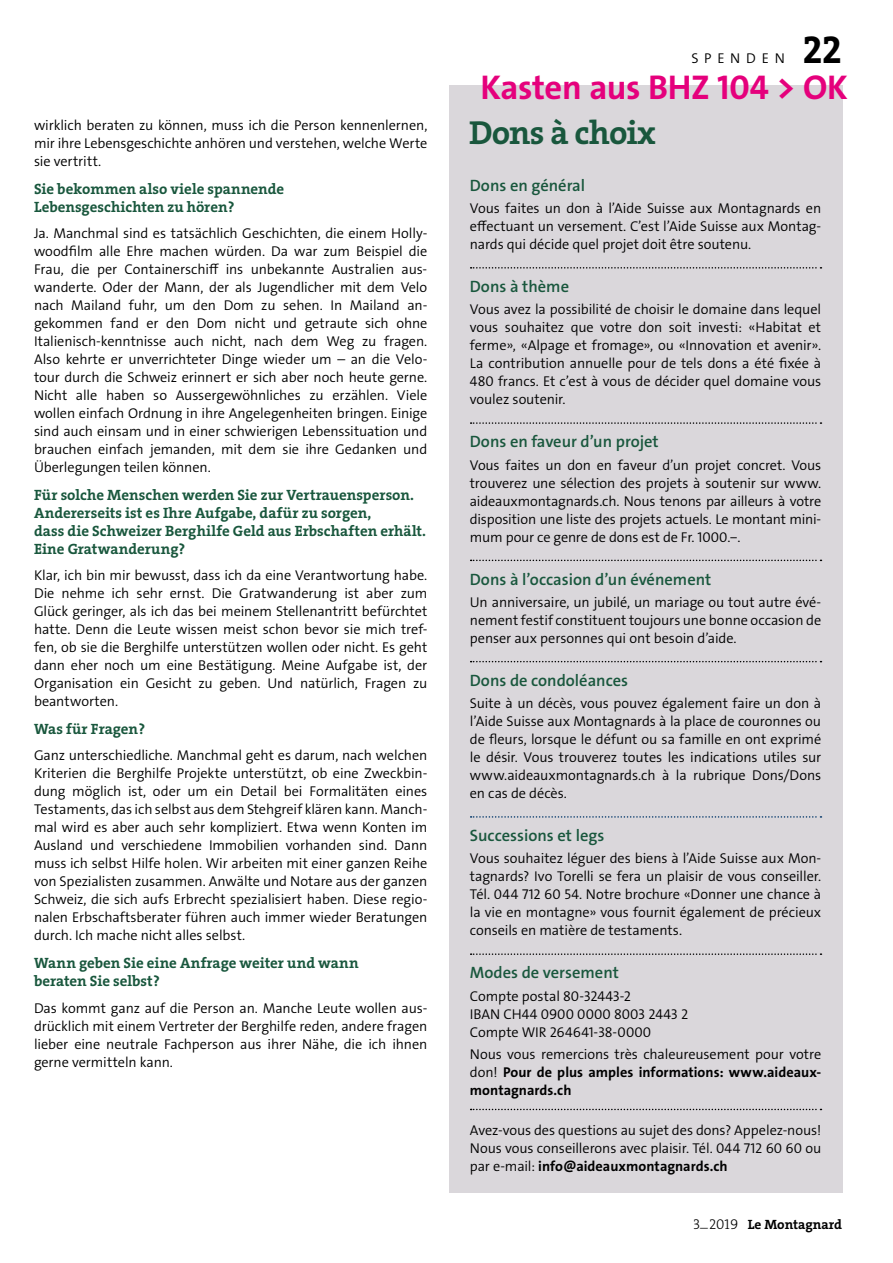
<style>
.page{position:relative;width:893px;height:1263px;background:#fff}
.page>*{position:absolute;margin:0;border:0;box-sizing:border-box;transform-origin:0 0}
.t1{font:39px "The Serif LP7 Bld";color:#000}
.t2{font:34.5px "The Sans LP7 Bld";letter-spacing:-.01em;color:#e5007c}
.t3{font:33.45px "The Serif LP7 Bld";letter-spacing:-.025em;color:#19573d}
.t4{font:16.5px "The Sans LP6 Se Bld";color:#19573d}
.t5{font:15px/18px "The Serif LP7 Bld";color:#19573d}
.t6{font:14.25px/18px "The Sans LP4 Se Lig";letter-spacing:-.005em;color:#000;text-align:justify}
.t7{font:14.25px/18px "The Sans LP7 Bld";color:#000}
.t8{font:14.25px "The Sans LP4 Se Lig";letter-spacing:.4em;color:#000}
.t9{font:13.5px "The Serif LP7 Bld";color:#000}
.s1{font-family:"The Sans LP4 Se Lig"}
.s2{font-family:"The Serif LP3 Lig";font-size:14.25px}
</style>
<div class="page">
<div style="left:449px;top:85px;width:393px;height:1107px;background:#dad7db"></div>
<svg style="left:471px;top:267px;width:350px;height:2px"></svg>
<svg style="left:471px;top:422px;width:350px;height:2px"></svg>
<svg style="left:471px;top:560px;width:350px;height:1px"></svg>
<svg style="left:471px;top:661px;width:350px;height:1px"></svg>
<svg style="left:471px;top:816px;width:350px;height:2px"></svg>
<svg style="left:471px;top:953px;width:350px;height:2px"></svg>
<svg style="left:471px;top:1109px;width:350px;height:1px"></svg>
<p class="t6" style="left:34px;top:117px;width:395px">wirklich beraten zu können, muss ich die Person kennenlernen, mir ihre Lebensgeschichte anhören und verstehen, welche Werte sie vertritt.</p>
<p class="t5" style="left:34px;top:180px;width:252px">Sie bekommen also viele spannende<br>Lebensgeschichten zu hören?</p>
<p class="t6" style="left:34px;top:225px;width:395px">Ja. Manchmal sind es tatsächlich Geschichten, die einem Holly&shy;woodfilm alle Ehre machen würden. Da war zum Beispiel die Frau, die per Containerschiff ins unbekannte Australien aus&shy;wanderte. Oder der Mann, der als Jugendlicher mit dem Velo nach Mailand fuhr, um den Dom zu sehen. In Mailand an&shy;gekommen fand er den Dom nicht und getraute sich ohne Italienisch-kenntnisse auch nicht, nach dem Weg zu fragen.<br>Also kehrte er unverrichteter Dinge wieder um – an die Velo&shy;tour durch die Schweiz erinnert er sich aber noch heute gerne.<br>Nicht alle haben so Aussergewöhnliches zu erzählen. Viele wollen einfach Ordnung in ihre Angelegenheiten bringen. Einige sind auch einsam und in einer schwierigen Lebenssituation und brauchen einfach jemanden, mit dem sie ihre Gedanken und Überlegungen teilen können.</p>
<p class="t5" style="left:34px;top:486px;width:394px">Für solche Menschen werden Sie zur Vertrauensperson.<br>Andererseits ist es Ihre Aufgabe, dafür zu sorgen,<br>dass die Schweizer Berghilfe Geld aus Erbschaften erhält.<br>Eine Gratwanderung?</p>
<p class="t6" style="left:34px;top:567px;width:395px">Klar, ich bin mir bewusst, dass ich da eine Verantwortung habe.<br>Die nehme ich sehr ernst. Die Gratwanderung ist aber zum Glück geringer, als ich das bei meinem Stellenantritt befürchtet hatte. Denn die Leute wissen meist schon bevor sie mich tref&shy;fen, ob sie die Berghilfe unterstützen wollen oder nicht. Es geht dann eher noch um eine Bestätigung. Meine Aufgabe ist, der Organisation ein Gesicht zu geben. Und natürlich, Fragen zu beantworten.</p>
<p class="t5" style="left:34px;top:720px;width:113px">Was für Fragen?</p>
<p class="t6" style="left:34px;top:747px;width:395px">Ganz unterschiedliche. Manchmal geht es darum, nach welchen Kriterien die Berghilfe Projekte unterstützt, ob eine Zweckbin&shy;dung möglich ist, oder um ein Detail bei Formalitäten eines Testaments, das ich selbst aus dem Stehgreif klären kann. Manch&shy;mal wird es aber auch sehr kompliziert. Etwa wenn Konten im Ausland und verschiedene Immobilien vorhanden sind. Dann muss ich selbst Hilfe holen. Wir arbeiten mit einer ganzen Reihe von Spezialisten zusammen. Anwälte und Notare aus der ganzen Schweiz, die sich aufs Erbrecht spezialisiert haben. Diese regio&shy;nalen Erbschaftsberater führen auch immer wieder Beratungen durch. Ich mache nicht alles selbst.</p>
<p class="t5" style="left:34px;top:954px;width:326px">Wann geben Sie eine Anfrage weiter und wann beraten Sie selbst?</p>
<p class="t6" style="left:34px;top:999px;width:395px">Das kommt ganz auf die Person an. Manche Leute wollen aus&shy;drücklich mit einem Vertreter der Berghilfe reden, andere fragen lieber eine neutrale Fachperson aus ihrer Nähe, die ich ihnen gerne vermitteln kann.</p>
<p class="t8" style="left:691px;top:49px;width:95px">SPENDEN</p>
<h1 class="t1" style="left:803px;top:24px;width:41px">22</h1>
<h2 class="t2" style="left:480px;top:65px;width:369px">Kasten aus BHZ 104 &gt; OK</h2>
<h3 class="t3" style="left:469px;top:111px;width:188px">Dons à choix</h3>
<p class="t4" style="left:470px;top:175px;width:117px">Dons en général</p>
<p class="t6" style="left:470px;top:199px;width:353px">Vous faites un don à l’Aide Suisse aux Montagnards en effectuant un versement. C’est l’Aide Suisse aux Montag&shy;nards qui décide quel projet doit être soutenu.</p>
<p class="t4" style="left:470px;top:276px;width:101px">Dons à thème</p>
<p class="t6" style="left:470px;top:301px;width:353px">Vous avez la possibilité de choisir le domaine dans lequel vous souhaitez que votre don soit investi: «Habitat et ferme», «Alpage et fromage», ou «Innovation et avenir».<br>La contribution annuelle pour de tels dons a été fixée à 480 francs. Et c’est à vous de décider quel domaine vous voulez soutenir.</p>
<p class="t4" style="left:470px;top:431px;width:190px">Dons en faveur d’un projet</p>
<p class="t6" style="left:470px;top:456px;width:353px">Vous faites un don en faveur d’un projet concret. Vous trouverez une sélection des projets à soutenir sur www. aideauxmontagnards.ch. Nous tenons par ailleurs à votre disposition une liste des projets actuels. Le montant mini&shy;mum pour ce genre de dons est de Fr. 1000.‒.</p>
<p class="t4" style="left:470px;top:568px;width:243px">Dons à l’occasion d’un événement</p>
<p class="t6" style="left:470px;top:593px;width:353px">Un anniversaire, un jubilé, un mariage ou tout autre évé&shy;nement festif constituent toujours une bonne occasion de penser aux personnes qui ont besoin d’aide.</p>
<p class="t4" style="left:470px;top:670px;width:160px">Dons de condoléances</p>
<p class="t6" style="left:470px;top:694px;width:353px">Suite à un décès, vous pouvez également faire un don à l’Aide Suisse aux Montagnards à la place de couronnes ou de fleurs, lorsque le défunt ou sa famille en ont exprimé le désir. Vous trouverez toutes les indications utiles sur www.aideauxmontagnards.ch à la rubrique Dons/Dons en cas de décès.</p>
<p class="t4" style="left:470px;top:825px;width:136px">Successions et legs</p>
<p class="t6" style="left:470px;top:850px;width:353px">Vous souhaitez léguer des biens à l’Aide Suisse aux Mon&shy;tagnards? Ivo Torelli se fera un plaisir de vous conseiller.<br>Tél. 044 712 60 54. Notre brochure «Donner une chance à la vie en montagne» vous fournit également de précieux conseils en matière de testaments.</p>
<p class="t4" style="left:470px;top:962px;width:150px">Modes de versement</p>
<p class="t6" style="left:470px;top:987px;width:220px;text-align:left">Compte postal 80-32443-2<br>IBAN CH44 0900 0000 8003 2443 2<br>Compte WIR 264641-38-0000</p>
<p class="t6" style="left:470px;top:1045px;width:353px">Nous vous remercions très chaleureusement pour votre</p>
<p class="t7" style="left:470px;top:1063px;width:353px"><span class="s1">don!</span> Pour de plus amples informations: www.aideaux&shy;montagnards.ch</p>
<p class="t6" style="left:470px;top:1121px;width:353px">Avez-vous des questions au sujet des dons? Appelez-nous!<br>Nous vous conseillerons avec plaisir. Tél. 044 712 60 60 ou</p>
<p class="t7" style="left:470px;top:1157px;width:259px"><span class="s1">par e-mail:</span> info@aideauxmontagnards.ch</p>
<p class="t9" style="left:693px;top:1215px;width:150px"><span class="s2">3</span><sup>_</sup><span class="s2">2019</span> Le Montagnard</p>
</div>
